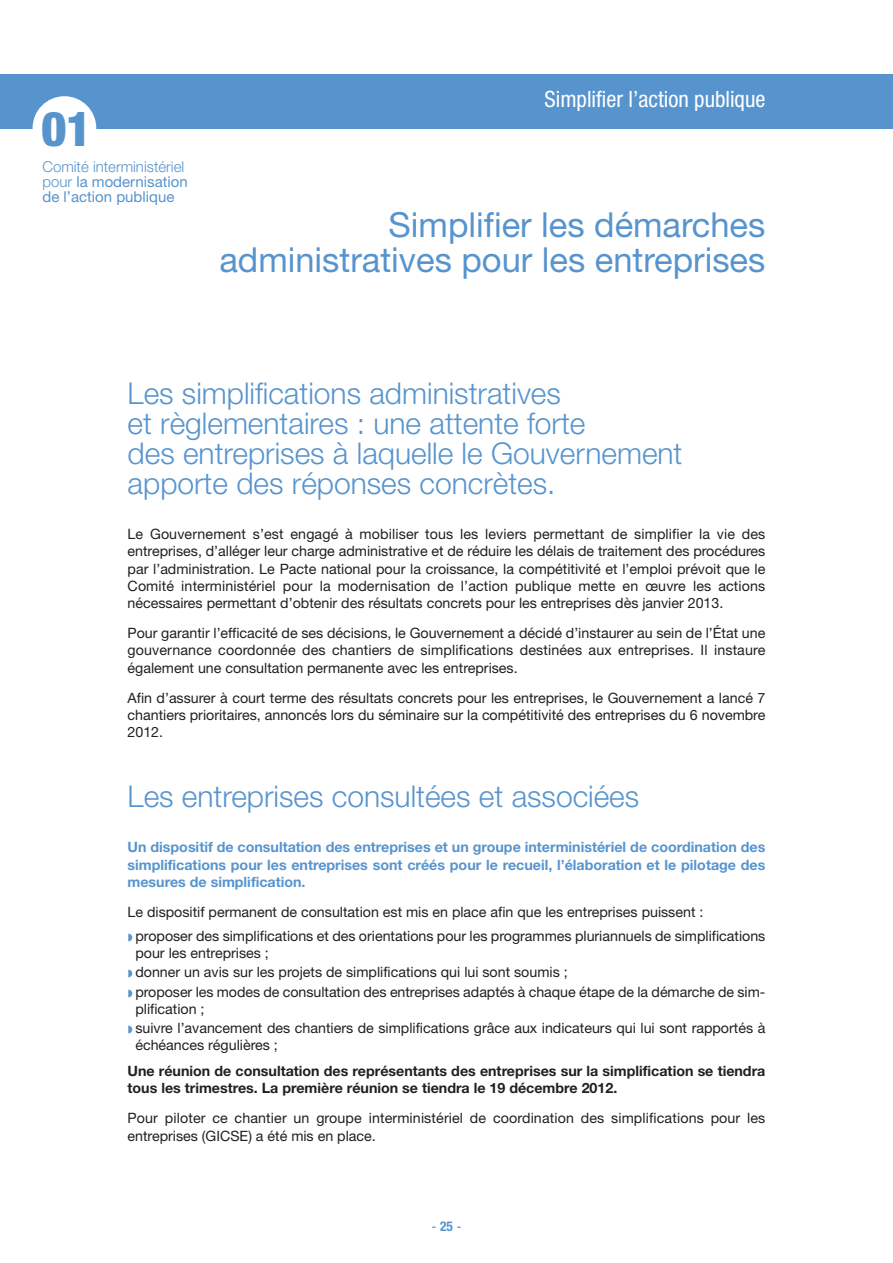
<style>
.page{position:relative;width:893px;height:1263px;background:#fff}
.page>*{position:absolute;margin:0;border:0;box-sizing:border-box;transform-origin:0 0}
.t1{font:900 condensed 48px "Helvetica Neue";color:#5794ce}
.t2{font:34.5px/34.5px "Helvetica Neue";color:#5794ce;text-align:right}
.t3{font:300 30px/30px "Helvetica Neue";color:#5794ce}
.t4{font:condensed 22.5px "Helvetica Neue";color:#fff}
.t5{font:15px/15px "Helvetica Neue";color:#5794ce}
.t6{font:14.25px/17.2px "Helvetica Neue";color:#231f20}
.t7{font:14.25px/17.2px "Helvetica Neue Bold TT";color:#5794ce;text-align:justify}
.t8{font:14.25px/17.2px "Helvetica Neue Bold TT";color:#231f20}
.t9{font:13.5px "Helvetica";color:#5794ce}
.s1{font-weight:300}
.s2{color:#5794ce}
.s3{font-family:"Helvetica Neue";font-weight:700;font-stretch:condensed}
</style>
<div class="page">
<div style="left:0;top:74px;width:892px;height:54px;background:#5794ce"></div>
<div style="left:33px;top:96px;width:63px;height:64px;background:#fff;border-radius:50%"></div>
<h1 class="t1" style="left:42px;top:99px;width:51px">01</h1>
<p class="t5" style="left:43px;top:159px;width:147px"><span class="s1">Comité interministériel pour</span> la modernisation de l’action publique</p>
<h3 class="t4" style="left:545px;top:86px;width:222px">Simplifier l’action publique</h3>
<h2 class="t2" style="left:219px;top:207px;width:547px">Simplifier les démarches administratives pour les entreprises</h2>
<h3 class="t3" style="left:128px;top:378px;width:556px">Les simplifications administratives<br>et règlementaires : une attente forte<br>des entreprises à laquelle le Gouvernement apporte des réponses concrètes.</h3>
<p class="t6" style="left:128px;top:525px;width:639px;text-align:justify">Le Gouvernement s’est engagé à mobiliser tous les leviers permettant de simplifier la vie des entreprises, d’alléger leur charge administrative et de réduire les délais de traitement des procédures par l’administration. Le Pacte national pour la croissance, la compétitivité et l’emploi prévoit que le Comité interministériel pour la modernisation de l’action publique mette en œuvre les actions nécessaires permettant d’obtenir des résultats concrets pour les entreprises dès janvier 2013.</p>
<p class="t6" style="left:128px;top:624px;width:639px;text-align:justify">Pour garantir l’efficacité de ses décisions, le Gouvernement a décidé d’instaurer au sein de l’État une gouvernance coordonnée des chantiers de simplifications destinées aux entreprises. Il instaure également une consultation permanente avec les entreprises.</p>
<p class="t6" style="left:128px;top:689px;width:639px;text-align:justify">Afin d’assurer à court terme des résultats concrets pour les entreprises, le Gouvernement a lancé 7 chantiers prioritaires, annoncés lors du séminaire sur la compétitivité des entreprises du 6 novembre 2012.</p>
<h3 class="t3" style="left:128px;top:781px;width:513px">Les entreprises consultées et associées</h3>
<p class="t7" style="left:128px;top:838px;width:639px">Un dispositif de consultation des entreprises et un groupe interministériel de coordination des simplifications pour les entreprises sont créés pour le recueil, l’élaboration et le pilotage des mesures de simplification.</p>
<p class="t6" style="left:128px;top:900px;width:639px;line-height:23.7px">Le dispositif permanent de consultation est mis en place afin que les entreprises puissent :<br><span class="s2">◗</span> proposer des simplifications et des orientations pour les programmes pluriannuels de simplifications</p>
<p class="t6" style="left:128px;top:943px;width:639px;line-height:19.4px;text-indent:8px">pour les entreprises ;<br><span class="s2">◗</span> donner un avis sur les projets de simplifications qui lui sont soumis ;<br><span class="s2">◗</span> proposer les modes de consultation des entreprises adaptés à chaque étape de la démarche de sim-</p>
<p class="t6" style="left:128px;top:999px;width:639px;line-height:19.4px;text-indent:8px">plification ;<br><span class="s2">◗</span> suivre l’avancement des chantiers de simplifications grâce aux indicateurs qui lui sont rapportés à</p>
<p class="t6" style="left:135px;top:1036px;width:144px">échéances régulières ;</p>
<p class="t8" style="left:128px;top:1062px;width:639px">Une réunion de consultation des représentants des entreprises sur la simplification se tiendra tous les trimestres. La première réunion se tiendra le 19 décembre 2012.</p>
<p class="t6" style="left:128px;top:1109px;width:639px">Pour piloter ce chantier un groupe interministériel de coordination des simplifications pour les entreprises (GICSE) a été mis en place.</p>
<p class="t9" style="left:432px;top:1216px;width:31px">-<span class="s3">25</span>-</p>
</div>
